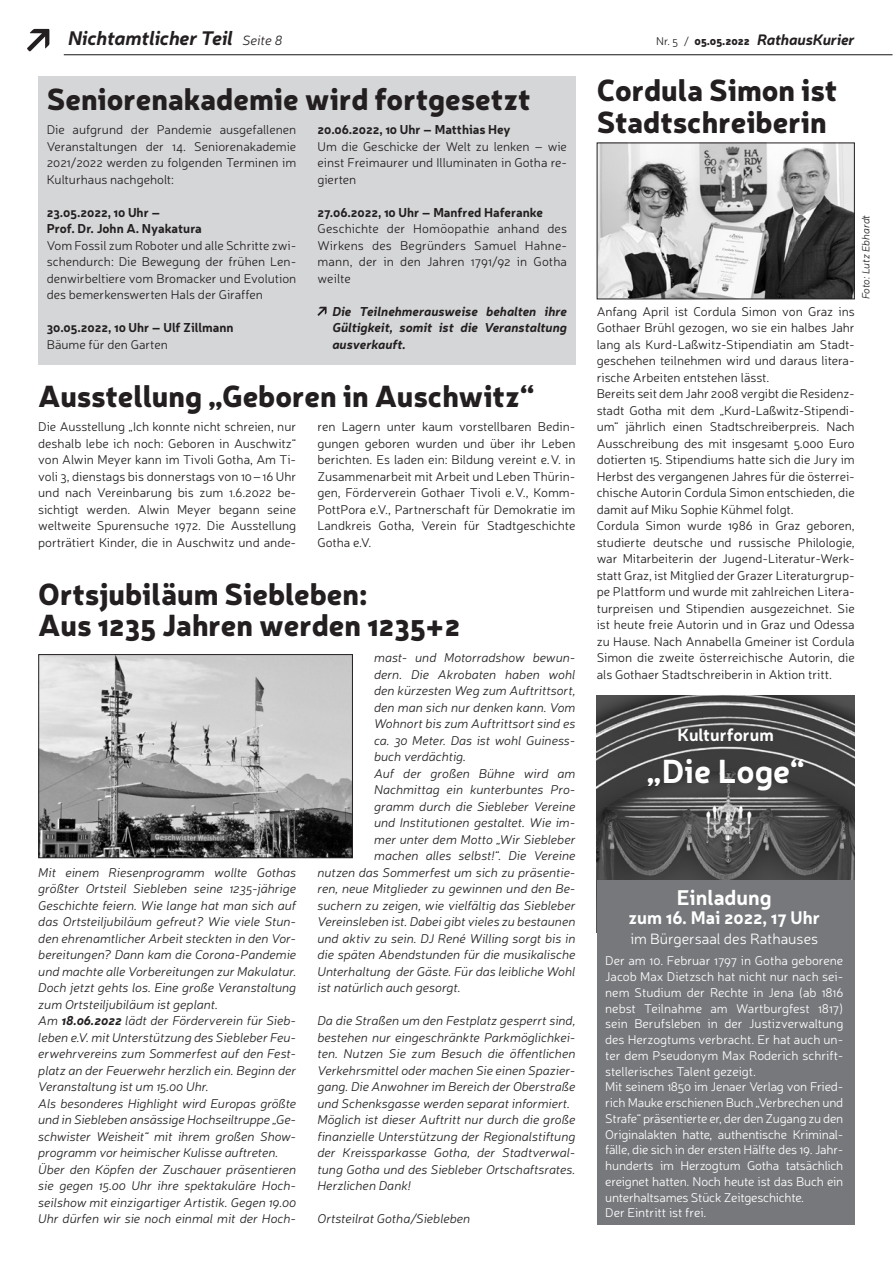
<style>
.page{position:relative;width:893px;height:1263px;background:#fff}
.page>*{position:absolute;margin:0;border:0;box-sizing:border-box;transform-origin:0 0}
.Head_18pt{font:700 33px "Neris";color:#fff}
.RHK_Headline_20pt{font:900 30px/31.5px "Neris";color:#231f20}
.RHK_GT___Inhalt{font:700 21px "Neris";color:#fff}
.t1{font:italic 700 19.5px "Neris";letter-spacing:-.01em;color:#231f20}
.RHK_GT___Inhalt-2{font:700 18px "Neris";color:#fff}
.Head_18pt-2{font:700 17.25px "Neris";color:#fff}
.t2{font:italic 700 15px "Neris";letter-spacing:-.01em;color:#231f20}
.RHK_GT___Inhalt-3{font:300 15px "Neris";color:#fff}
.RHK_GT___Inhalt-4{font:300 12.75px/16.5px "Neris";color:#231f20;text-align:justify}
.RHK_GT___Inhalt-5{font:italic 300 12.75px/16.5px "Neris";color:#231f20;text-align:justify}
.RHK_GT___Inhalt-6{font:300 12.75px/15.8px "Neris";letter-spacing:-.015em;color:#fff;text-align:justify}
.RHK_GT___Inhalt-7{font:700 12.75px "Neris";color:#231f20}
.RHK_GT___Inhalt-8{font:italic 700 12.75px/16.5px "Neris";color:#231f20;text-align:justify}
.RHK_GT___Aufzählung{font:italic 300 10.5px "Neris";color:#231f20}
.s1{font-weight:300;font-size:13.5px}
.s2{font-weight:300;font-style:normal;font-size:11.25px}
.s3{font-weight:900;font-style:normal;font-size:11.25px}
.s4{font-weight:700}
</style>
<div class="page">
<img style="left:40px;top:656px;width:311px;height:200px">
<div style="left:38px;top:654px;width:315px;height:204px;border:1px solid #231f20"></div>
<div style="left:38px;top:76px;width:538px;height:289px;background:#d5d6d8"></div>
<svg style="left:318px;top:307px;width:9px;height:9px"></svg>
<img style="left:599px;top:145px;width:254px;height:152px">
<div style="left:597px;top:143px;width:258px;height:156px;border:1px solid #231f20"></div>
<img style="left:597px;top:695px;width:258px;height:185px">
<div style="left:597px;top:880px;width:258px;height:345px;background:#76787b"></div>
<svg style="left:27px;top:29px;width:22px;height:22px"></svg>
<hr style="left:64px;top:54px;width:828px;height:1px;background:#231f20">
<h3 class="t1" style="left:68px;top:24px;width:216px">Nichtamtlicher Teil <span class="s1">Seite 8</span></h3>
<p class="t2" style="left:656px;top:29px;width:200px"><span class="s2">Nr. 5 /</span> <span class="s3">05.05.2022</span> RathausKurier</p>
<p class="RHK_Headline_20pt" style="left:47px;top:81px;width:486px">Seniorenakademie wird fortgesetzt</p>
<p class="RHK_GT___Inhalt-4" style="left:47px;top:121px;width:251px">Die aufgrund der Pandemie ausgefallenen Veranstaltungen der 14. Seniorenakademie 2021/2022 werden zu folgenden Terminen im Kulturhaus nachgeholt:</p>
<p class="RHK_GT___Inhalt-7" style="left:47px;top:203px;width:115px">23.05.2022, 10 Uhr –</p>
<p class="RHK_GT___Inhalt-7" style="left:47px;top:220px;width:157px">Prof. Dr. John A. Nyakatura</p>
<p class="RHK_GT___Inhalt-4" style="left:47px;top:237px;width:251px">Vom Fossil zum Roboter und alle Schritte zwi&shy;schendurch: Die Bewegung der frühen Len&shy;denwirbeltiere vom Bromacker und Evolution des bemerkenswerten Hals der Giraffen</p>
<p class="RHK_GT___Inhalt-7" style="left:47px;top:319px;width:188px">30.05.2022, 10 Uhr – Ulf Zillmann</p>
<p class="RHK_GT___Inhalt-4" style="left:47px;top:336px;width:123px">Bäume für den Garten</p>
<p class="RHK_GT___Inhalt-7" style="left:318px;top:121px;width:195px">20.06.2022, 10 Uhr – Matthias Hey</p>
<p class="RHK_GT___Inhalt-4" style="left:318px;top:138px;width:251px">Um die Geschicke der Welt zu lenken – wie einst Freimaurer und Illuminaten in Gotha re&shy;gierten</p>
<p class="RHK_GT___Inhalt-7" style="left:318px;top:203px;width:227px">27.06.2022, 10 Uhr – Manfred Haferanke</p>
<p class="RHK_GT___Inhalt-4" style="left:318px;top:220px;width:251px">Geschichte der Homöopathie anhand des Wirkens des Begründers Samuel Hahne&shy;mann, der in den Jahren 1791/92 in Gotha weilte</p>
<p class="RHK_GT___Inhalt-8" style="left:332px;top:302px;width:236px">Die Teilnehmerausweise behalten ihre Gültigkeit, somit ist die Veranstaltung ausverkauft.</p>
<p class="RHK_Headline_20pt" style="left:38px;top:378px;width:498px">Ausstellung „Geboren in Auschwitz“</p>
<p class="RHK_GT___Inhalt-4" style="left:38px;top:418px;width:260px">Die Ausstellung „Ich konnte nicht schreien, nur deshalb lebe ich noch: Geboren in Auschwitz“ von Alwin Meyer kann im Tivoli Gotha, Am Ti&shy;voli 3, dienstags bis donnerstags von 10 – 16 Uhr und nach Vereinbarung bis zum 1.6.2022 be&shy;sichtigt werden. Alwin Meyer begann seine weltweite Spurensuche 1972. Die Ausstellung porträtiert Kinder, die in Auschwitz und ande-</p>
<p class="RHK_GT___Inhalt-4" style="left:317px;top:418px;width:260px">ren Lagern unter kaum vorstellbaren Bedin&shy;gungen geboren wurden und über ihr Leben berichten. Es laden ein: Bildung vereint e. V. in Zusammenarbeit mit Arbeit und Leben Thürin&shy;gen, Förderverein Gothaer Tivoli e. V., Komm-PottPora e.V., Partnerschaft für Demokratie im Landkreis Gotha, Verein für Stadtgeschichte Gotha e.V.</p>
<p class="RHK_Headline_20pt" style="left:38px;top:576px;width:424px">Ortsjubiläum Siebleben:<br>Aus 1235 Jahren werden 1235+2</p>
<p class="RHK_GT___Inhalt-5" style="left:38px;top:864px;width:259px">Mit einem Riesenprogramm wollte Gothas größter Ortsteil Siebleben seine 1235-jährige Geschichte feiern. Wie lange hat man sich auf das Ortsteiljubiläum gefreut? Wie viele Stun&shy;den ehrenamtlicher Arbeit steckten in den Vor&shy;bereitungen? Dann kam die Corona-Pandemie und machte alle Vorbereitungen zur Makulatur.<br>Doch jetzt gehts los. Eine große Veranstaltung zum Ortsteiljubiläum ist geplant.</p>
<p class="RHK_GT___Inhalt-5" style="left:38px;top:1012px;width:259px">Am <span class="s4">18.06.2022</span> lädt der Förderverein für Sieb&shy;leben e.V. mit Unterstützung des Siebleber Feu&shy;erwehrvereins zum Sommerfest auf den Fest&shy;platz an der Feuerwehr herzlich ein. Beginn der Veranstaltung ist um 15.00 Uhr.</p>
<p class="RHK_GT___Inhalt-5" style="left:38px;top:1095px;width:259px">Als besonderes Highlight wird Europas größte und in Siebleben ansässige Hochseiltruppe „Ge&shy;schwister Weisheit“ mit ihrem großen Show&shy;programm vor heimischer Kulisse auftreten.</p>
<p class="RHK_GT___Inhalt-5" style="left:38px;top:1161px;width:259px">Über den Köpfen der Zuschauer präsentieren sie gegen 15.00 Uhr ihre spektakuläre Hoch&shy;seilshow mit einzigartiger Artistik. Gegen 19.00<br>Uhr dürfen wir sie noch einmal mit der Hoch-</p>
<p class="RHK_GT___Inhalt-5" style="left:374px;top:649px;width:203px">mast- und Motorradshow bewun&shy;dern. Die Akrobaten haben wohl den kürzesten Weg zum Auftrittsort, den man sich nur denken kann. Vom Wohnort bis zum Auftrittsort sind es ca. 30 Meter. Das ist wohl Guiness&shy;buch verdächtig.</p>
<p class="RHK_GT___Inhalt-5" style="left:374px;top:765px;width:203px">Auf der großen Bühne wird am</p>
<p class="RHK_GT___Inhalt-5" style="left:374px;top:781px;width:203px">Nachmittag ein kunterbuntes Pro-</p>
<p class="RHK_GT___Inhalt-5" style="left:374px;top:798px;width:203px">gramm durch die Siebleber Vereine</p>
<p class="RHK_GT___Inhalt-5" style="left:374px;top:814px;width:203px">und Institutionen gestaltet. Wie im-</p>
<p class="RHK_GT___Inhalt-5" style="left:374px;top:831px;width:203px">mer unter dem Motto „Wir Siebleber</p>
<p class="RHK_GT___Inhalt-5" style="left:374px;top:847px;width:203px">machen alles selbst!“. Die Vereine</p>
<p class="RHK_GT___Inhalt-5" style="left:317px;top:864px;width:259px">nutzen das Sommerfest um sich zu präsentie-</p>
<p class="RHK_GT___Inhalt-5" style="left:317px;top:880px;width:259px">ren, neue Mitglieder zu gewinnen und den Be-</p>
<p class="RHK_GT___Inhalt-5" style="left:317px;top:897px;width:259px">suchern zu zeigen, wie vielfältig das Siebleber</p>
<p class="RHK_GT___Inhalt-5" style="left:317px;top:913px;width:259px">Vereinsleben ist. Dabei gibt vieles zu bestaunen</p>
<p class="RHK_GT___Inhalt-5" style="left:317px;top:930px;width:259px">und aktiv zu sein. DJ René Willing sorgt bis in</p>
<p class="RHK_GT___Inhalt-5" style="left:317px;top:946px;width:259px">die späten Abendstunden für die musikalische</p>
<p class="RHK_GT___Inhalt-5" style="left:317px;top:963px;width:259px">Unterhaltung der Gäste. Für das leibliche Wohl</p>
<p class="RHK_GT___Inhalt-5" style="left:317px;top:979px;width:145px">ist natürlich auch gesorgt.</p>
<p class="RHK_GT___Inhalt-5" style="left:317px;top:1012px;width:259px">Da die Straßen um den Festplatz gesperrt sind, bestehen nur eingeschränkte Parkmöglichkei&shy;ten. Nutzen Sie zum Besuch die öffentlichen Verkehrsmittel oder machen Sie einen Spazier&shy;gang. Die Anwohner im Bereich der Oberstraße und Schenksgasse werden separat informiert.</p>
<p class="RHK_GT___Inhalt-5" style="left:317px;top:1111px;width:259px">Möglich ist dieser Auftritt nur durch die große finanzielle Unterstützung der Regionalstiftung der Kreissparkasse Gotha, der Stadtverwal&shy;tung Gotha und des Siebleber Ortschaftsrates.<br>Herzlichen Dank!</p>
<p class="RHK_GT___Inhalt-5" style="left:317px;top:1210px;width:154px">Ortsteilrat Gotha/Siebleben</p>
<p class="RHK_Headline_20pt" style="left:597px;top:73px;width:242px">Cordula Simon ist<br>Stadtschreiberin</p>
<p class="RHK_GT___Aufzählung" style="left:859px;top:299px;width:86px;rotate:-90deg">Foto: Lutz Ebhardt</p>
<p class="RHK_GT___Inhalt-4" style="left:597px;top:303px;width:260px">Anfang April ist Cordula Simon von Graz ins Gothaer Brühl gezogen, wo sie ein halbes Jahr lang als Kurd-Laßwitz-Stipendiatin am Stadt&shy;geschehen teilnehmen wird und daraus litera&shy;rische Arbeiten entstehen lässt.</p>
<p class="RHK_GT___Inhalt-4" style="left:597px;top:385px;width:260px">Bereits seit dem Jahr 2008 vergibt die Residenz&shy;stadt Gotha mit dem „Kurd-Laßwitz-Stipendi&shy;um“ jährlich einen Stadtschreiberpreis. Nach Ausschreibung des mit insgesamt 5.000 Euro dotierten 15. Stipendiums hatte sich die Jury im Herbst des vergangenen Jahres für die österrei&shy;chische Autorin Cordula Simon entschieden, die damit auf Miku Sophie Kühmel folgt.</p>
<p class="RHK_GT___Inhalt-4" style="left:597px;top:517px;width:259px">Cordula Simon wurde 1986 in Graz geboren, studierte deutsche und russische Philologie, war Mitarbeiterin der Jugend-Literatur-Werk&shy;statt Graz, ist Mitglied der Grazer Literaturgrup&shy;pe Plattform und wurde mit zahlreichen Litera&shy;turpreisen und Stipendien ausgezeichnet. Sie ist heute freie Autorin und in Graz und Odessa zu Hause. Nach Annabella Gmeiner ist Cordula Simon die zweite österreichische Autorin, die als Gothaer Stadtschreiberin in Aktion tritt.</p>
<p class="Head_18pt-2" style="left:677px;top:723px;width:98px">Kulturforum</p>
<p class="Head_18pt" style="left:647px;top:748px;width:160px">„Die Loge“</p>
<p class="RHK_GT___Inhalt" style="left:677px;top:882px;width:96px">Einladung</p>
<p class="RHK_GT___Inhalt-2" style="left:628px;top:905px;width:193px">zum 16. Mai 2022, 17 Uhr</p>
<p class="RHK_GT___Inhalt-3" style="left:630px;top:929px;width:189px">im Bürgersaal des Rathauses</p>
<p class="RHK_GT___Inhalt-6" style="left:605px;top:952px;width:240px">Der am 10. Februar 1797 in Gotha geborene Jacob Max Dietzsch hat nicht nur nach sei&shy;nem Studium der Rechte in Jena (ab 1816 nebst Teilnahme am Wartburgfest 1817) sein Berufsleben in der Justizverwaltung des Herzogtums verbracht. Er hat auch un&shy;ter dem Pseudonym Max Roderich schrift&shy;stellerisches Talent gezeigt.</p>
<p class="RHK_GT___Inhalt-6" style="left:605px;top:1078px;width:240px">Mit seinem 1850 im Jenaer Verlag von Fried&shy;rich Mauke erschienen Buch „Verbrechen und Strafe“ präsentierte er, der den Zugang zu den Originalakten hatte, authentische Kriminal&shy;fälle, die sich in der ersten Hälfte des 19. Jahr&shy;hunderts im Herzogtum Gotha tatsächlich ereignet hatten. Noch heute ist das Buch ein unterhaltsames Stück Zeitgeschichte.</p>
<p class="RHK_GT___Inhalt-6" style="left:605px;top:1204px;width:103px">Der Eintritt ist frei.</p>
</div>
